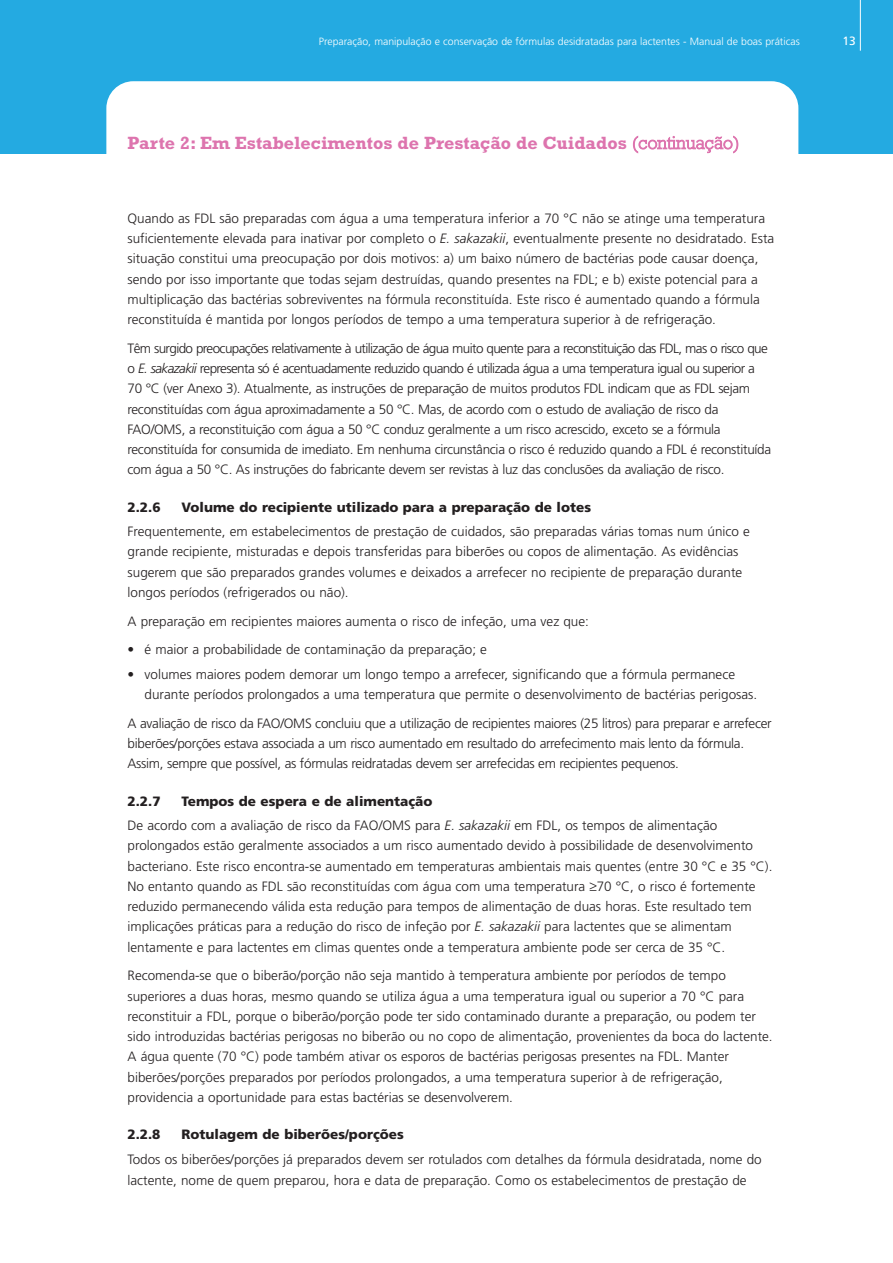
<style>
.page{position:relative;width:893px;height:1263px;background:#fff}
.page>*{position:absolute;margin:0;border:0;box-sizing:border-box;transform-origin:0 0}
.t1{font:700 18px "Rockwell";color:#dd74ae}
.t2{font:300 13.5px/20.2px "Frutiger";color:#231f20}
.t3{font:300 13.5px/20.2px "Frutiger";letter-spacing:-.02em;color:#231f20}
.t4{font:900 13.5px "Frutiger";color:#231f20}
.t5{font:12px "Frutiger";color:#fff}
.t6{font:300 10.5px "Frutiger";color:#fff}
.s1{font-weight:300}
.s2{font-style:italic}
.s3{font-weight:900}
</style>
<div class="page">
<div style="left:0;top:0;width:893px;height:154px;background:#24aae1"></div>
<div style="left:106px;top:81px;width:692px;height:103px;background:#fff;border-radius:27px"></div>
<hr style="left:860px;top:0;width:1px;height:51px;background:#fff">
<p class="t6" style="left:319px;top:38px;width:482px">Preparação, manipulação e conservação de fórmulas desidratadas para lactentes - Manual de boas práticas</p>
<p class="t5" style="left:842px;top:36px;width:15px">13</p>
<h1 class="t1" style="left:128px;top:137px;width:613px">Parte 2: Em Estabelecimentos de Prestação de Cuidados <span class="s1">(continuação)</span></h1>
<p class="t2" style="left:128px;top:209px;width:648px">Quando as FDL são preparadas com água a uma temperatura inferior a 70 °C não se atinge uma temperatura suficientemente elevada para inativar por completo o <span class="s2">E. sakazakii</span>, eventualmente presente no desidratado. Esta situação constitui uma preocupação por dois motivos: a) um baixo número de bactérias pode causar doença, sendo por isso importante que todas sejam destruídas, quando presentes na FDL; e b) existe potencial para a multiplicação das bactérias sobreviventes na fórmula reconstituída. Este risco é aumentado quando a fórmula reconstituída é mantida por longos períodos de tempo a uma temperatura superior à de refrigeração.</p>
<p class="t3" style="left:128px;top:339px;width:645px">Têm surgido preocupações relativamente à utilização de água muito quente para a reconstituição das FDL, mas o risco que o <span class="s2">E. sakazakii</span> representa só é acentuadamente reduzido quando é utilizada água a uma temperatura igual ou superior a 70 °C (ver Anexo 3). Atualmente, as instruções de preparação de muitos produtos FDL indicam que as FDL sejam reconstituídas com água aproximadamente a 50 °C. Mas, de acordo com o estudo de avaliação de risco da FAO/OMS, a reconstituição com água a 50 °C conduz geralmente a um risco acrescido, exceto se a fórmula reconstituída for consumida de imediato. Em nenhuma circunstância o risco é reduzido quando a FDL é reconstituída com água a 50 °C. As instruções do fabricante devem ser revistas à luz das conclusões da avaliação de risco.</p>
<p class="t4" style="left:128px;top:501px;width:35px">2.2.6</p>
<p class="t4" style="left:182px;top:501px;width:411px">Volume do recipiente utilizado para a preparação de lotes</p>
<p class="t2" style="left:128px;top:522px;width:624px">Frequentemente, em estabelecimentos de prestação de cuidados, são preparadas várias tomas num único e grande recipiente, misturadas e depois transferidas para biberões ou copos de alimentação. As evidências sugerem que são preparados grandes volumes e deixados a arrefecer no recipiente de preparação durante longos períodos (refrigerados ou não).</p>
<p class="t2" style="left:128px;top:612px;width:463px">A preparação em recipientes maiores aumenta o risco de infeção, uma vez que:</p>
<p class="t2" style="left:128px;top:640px;width:361px">• é maior a probabilidade de contaminação da preparação; e</p>
<p class="t2" style="left:145px;top:665px;width:614px;text-indent:-17px">• volumes maiores podem demorar um longo tempo a arrefecer, significando que a fórmula permanece durante períodos prolongados a uma temperatura que permite o desenvolvimento de bactérias perigosas.</p>
<p class="t3" style="left:128px;top:714px;width:646px">A avaliação de risco da FAO/OMS concluiu que a utilização de recipientes maiores (25 litros) para preparar e arrefecer biberões/porções estava associada a um risco aumentado em resultado do arrefecimento mais lento da fórmula.<br>Assim, sempre que possível, as fórmulas reidratadas devem ser arrefecidas em recipientes pequenos.</p>
<p class="t4" style="left:128px;top:795px;width:35px">2.2.7</p>
<p class="t2" style="left:128px;top:790px;width:591px;line-height:24.5px;text-indent:54px"><span class="s3">Tempos de espera e de alimentação<br></span>De acordo com a avaliação de risco da FAO/OMS para <span class="s2">E. sakazakii</span> em FDL, os tempos de alimentação</p>
<p class="t2" style="left:128px;top:837px;width:646px">prolongados estão geralmente associados a um risco aumentado devido à possibilidade de desenvolvimento bacteriano. Este risco encontra-se aumentado em temperaturas ambientais mais quentes (entre 30 °C e 35 °C).<br>No entanto quando as FDL são reconstituídas com água com uma temperatura ≥70 °C, o risco é fortemente reduzido permanecendo válida esta redução para tempos de alimentação de duas horas. Este resultado tem implicações práticas para a redução do risco de infeção por <span class="s2">E. sakazakii</span> para lactentes que se alimentam lentamente e para lactentes em climas quentes onde a temperatura ambiente pode ser cerca de 35 °C.</p>
<p class="t2" style="left:128px;top:967px;width:647px">Recomenda-se que o biberão/porção não seja mantido à temperatura ambiente por períodos de tempo superiores a duas horas, mesmo quando se utiliza água a uma temperatura igual ou superior a 70 °C para reconstituir a FDL, porque o biberão/porção pode ter sido contaminado durante a preparação, ou podem ter sido introduzidas bactérias perigosas no biberão ou no copo de alimentação, provenientes da boca do lactente.<br>A água quente (70 °C) pode também ativar os esporos de bactérias perigosas presentes na FDL. Manter biberões/porções preparados por períodos prolongados, a uma temperatura superior à de refrigeração, providencia a oportunidade para estas bactérias se desenvolverem.</p>
<p class="t4" style="left:128px;top:1129px;width:35px">2.2.8</p>
<p class="t4" style="left:182px;top:1129px;width:224px">Rotulagem de biberões/porções</p>
<p class="t2" style="left:127px;top:1150px;width:636px;line-height:21px">Todos os biberões/porções já preparados devem ser rotulados com detalhes da fórmula desidratada, nome do lactente, nome de quem preparou, hora e data de preparação. Como os estabelecimentos de prestação de</p>
</div>
